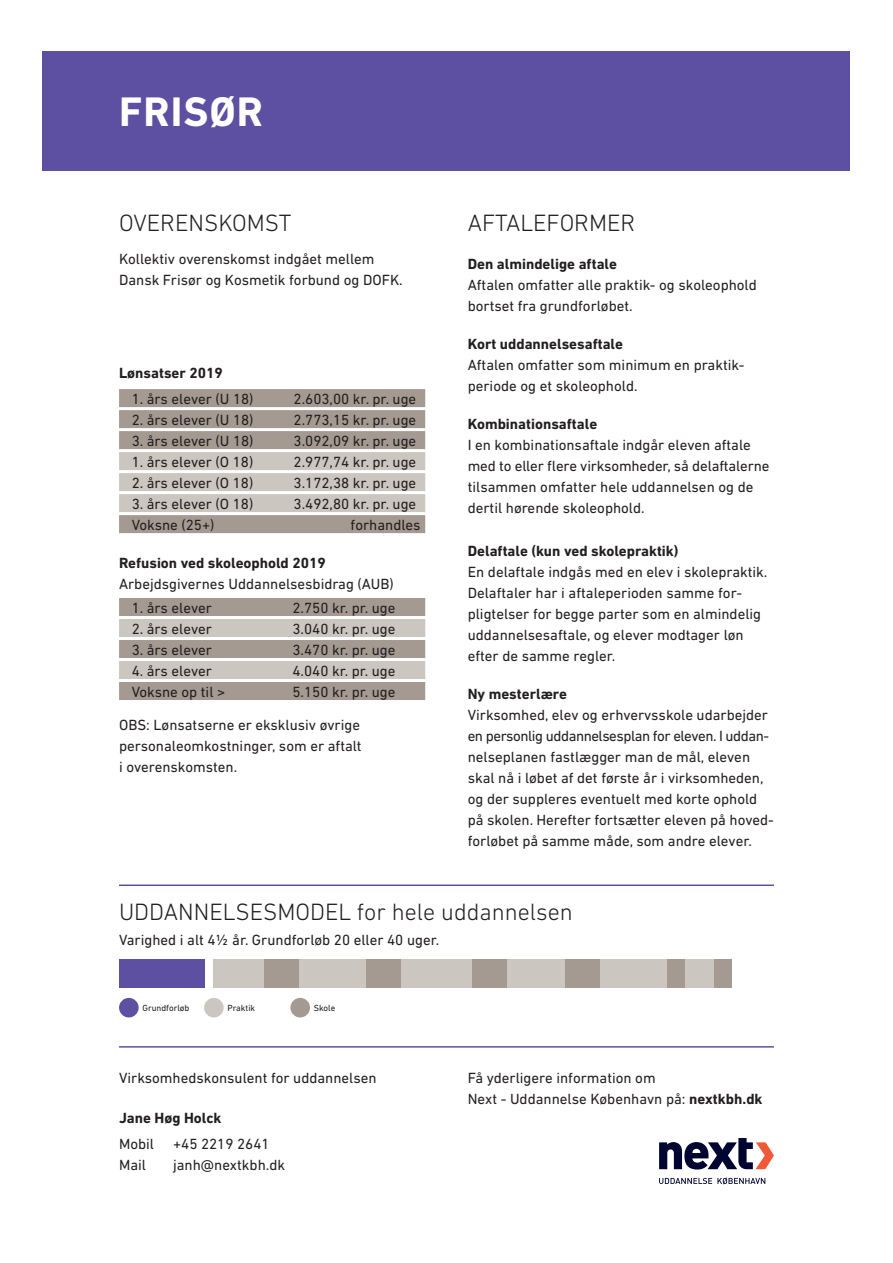
<style>
.page{position:relative;width:893px;height:1263px;background:#fff}
.page>*{position:absolute;margin:0;border:0;box-sizing:border-box;transform-origin:0 0}
.t1{font:700 42px "DIN Next LT Pro";letter-spacing:.025em;color:#fff}
.t2{font:300 24px "DIN Next LT Pro";color:#231f20}
.t3{font:15px/21px "DIN Next LT Pro";color:#231f20}
.t4{font:700 15px "DIN Next LT Pro";color:#231f20}
.t5{font:9px "DIN Next LT Pro";color:#231f20}
.s1{font-weight:700}
</style>
<div class="page">
<div style="left:43px;top:51px;width:807px;height:119px;background:#5d4fa1"></div>
<div style="left:119px;top:998px;width:20px;height:19px;background:#5d4fa1;border-radius:50%"></div>
<div style="left:204px;top:998px;width:20px;height:19px;background:#ccc6c0;border-radius:50%"></div>
<div style="left:290px;top:998px;width:20px;height:19px;background:#a59a92;border-radius:50%"></div>
<hr style="left:119px;top:884px;width:655px;height:2px;background:#5d4fa1">
<hr style="left:119px;top:1046px;width:655px;height:1px;background:#5d4fa1">
<div style="left:119px;top:598px;width:306px;height:18px;background:#a59a92"></div>
<div style="left:119px;top:619px;width:306px;height:18px;background:#ccc6c0"></div>
<div style="left:119px;top:640px;width:306px;height:18px;background:#a59a92"></div>
<div style="left:119px;top:661px;width:306px;height:18px;background:#ccc6c0"></div>
<div style="left:119px;top:682px;width:306px;height:18px;background:#a59a92"></div>
<svg style="left:659px;top:1138px;width:115px;height:31px"></svg>
<svg style="left:659px;top:1177px;width:106px;height:7px"></svg>
<div style="left:119px;top:959px;width:85px;height:28px;background:#5d4fa1"></div>
<div style="left:213px;top:959px;width:518px;height:28px;background:#ccc6c0"></div>
<div style="left:264px;top:959px;width:34px;height:28px;background:#a59a92"></div>
<div style="left:472px;top:959px;width:34px;height:28px;background:#a59a92"></div>
<div style="left:366px;top:959px;width:34px;height:28px;background:#a59a92"></div>
<div style="left:566px;top:959px;width:34px;height:28px;background:#a59a92"></div>
<div style="left:714px;top:959px;width:17px;height:28px;background:#a59a92"></div>
<div style="left:668px;top:959px;width:17px;height:28px;background:#a59a92"></div>
<div style="left:119px;top:389px;width:306px;height:18px;background:#a59a92"></div>
<div style="left:119px;top:410px;width:306px;height:18px;background:#a59a92"></div>
<div style="left:119px;top:431px;width:306px;height:18px;background:#a59a92"></div>
<div style="left:119px;top:452px;width:306px;height:18px;background:#ccc6c0"></div>
<div style="left:119px;top:473px;width:306px;height:18px;background:#ccc6c0"></div>
<div style="left:119px;top:494px;width:306px;height:18px;background:#ccc6c0"></div>
<div style="left:119px;top:515px;width:306px;height:18px;background:#a59a92"></div>
<h1 class="t1" style="left:119px;top:87px;width:146px">FRISØR</h1>
<h2 class="t2" style="left:119px;top:209px;width:174px">OVERENSKOMST</h2>
<p class="t3" style="left:119px;top:249px;width:285px">Kollektiv overenskomst indgået mellem<br>Dansk Frisør og Kosmetik forbund og DOFK.</p>
<p class="t4" style="left:119px;top:365px;width:105px">Lønsatser 2019</p>
<p class="t3" style="left:132px;top:388px;width:123px">1. års elever (U 18)</p>
<p class="t3" style="left:294px;top:388px;width:124px">2.603,00 kr. pr. uge</p>
<p class="t3" style="left:132px;top:409px;width:123px">2. års elever (U 18)</p>
<p class="t3" style="left:294px;top:409px;width:124px">2.773,15 kr. pr. uge</p>
<p class="t3" style="left:132px;top:430px;width:123px">3. års elever (U 18)</p>
<p class="t3" style="left:294px;top:430px;width:124px">3.092,09 kr. pr. uge</p>
<p class="t3" style="left:132px;top:451px;width:123px">1. års elever (O 18)</p>
<p class="t3" style="left:294px;top:451px;width:124px">2.977,74 kr. pr. uge</p>
<p class="t3" style="left:132px;top:472px;width:123px">2. års elever (O 18)</p>
<p class="t3" style="left:294px;top:472px;width:124px">3.172,38 kr. pr. uge</p>
<p class="t3" style="left:132px;top:493px;width:123px">3. års elever (O 18)</p>
<p class="t3" style="left:294px;top:493px;width:124px">3.492,80 kr. pr. uge</p>
<p class="t3" style="left:132px;top:514px;width:84px">Voksne (25+)</p>
<p class="t3" style="left:351px;top:514px;width:71px">forhandles</p>
<p class="t4" style="left:119px;top:555px;width:208px">Refusion ved skoleophold 2019</p>
<p class="t3" style="left:119px;top:574px;width:276px">Arbejdsgivernes Uddannelsesbidrag (AUB)</p>
<p class="t3" style="left:132px;top:597px;width:82px">1. års elever</p>
<p class="t3" style="left:292px;top:597px;width:105px">2.750 kr. pr. uge</p>
<p class="t3" style="left:132px;top:618px;width:82px">2. års elever</p>
<p class="t3" style="left:292px;top:618px;width:105px">3.040 kr. pr. uge</p>
<p class="t3" style="left:132px;top:639px;width:82px">3. års elever</p>
<p class="t3" style="left:292px;top:639px;width:105px">3.470 kr. pr. uge</p>
<p class="t3" style="left:132px;top:660px;width:82px">4. års elever</p>
<p class="t3" style="left:292px;top:660px;width:105px">4.040 kr. pr. uge</p>
<p class="t3" style="left:132px;top:681px;width:95px">Voksne op til &gt;</p>
<p class="t3" style="left:292px;top:681px;width:105px">5.150 kr. pr. uge</p>
<p class="t3" style="left:119px;top:714px;width:244px;text-align:justify">OBS: Lønsatserne er eksklusiv øvrige personaleomkostninger, som er aftalt i overenskomsten.</p>
<h2 class="t2" style="left:468px;top:209px;width:169px">AFTALEFORMER</h2>
<p class="t4" style="left:468px;top:255px;width:151px">Den almindelige aftale</p>
<p class="t3" style="left:468px;top:274px;width:291px">Aftalen omfatter alle praktik- og skoleophold bortset fra grundforløbet.</p>
<p class="t4" style="left:468px;top:335px;width:157px">Kort uddannelsesaftale</p>
<p class="t3" style="left:468px;top:354px;width:278px">Aftalen omfatter som minimum en praktik&shy;periode og et skoleophold.</p>
<p class="t4" style="left:468px;top:415px;width:131px">Kombinationsaftale</p>
<p class="t3" style="left:468px;top:434px;width:303px">I en kombinationsaftale indgår eleven aftale med to eller flere virksomheder, så delaftalerne tilsammen omfatter hele uddannelsen og de dertil hørende skoleophold.</p>
<p class="t4" style="left:468px;top:542px;width:212px">Delaftale (kun ved skolepraktik)</p>
<p class="t3" style="left:468px;top:561px;width:301px">En delaftale indgås med en elev i skolepraktik.<br>Delaftaler har i aftaleperioden samme for&shy;pligtelser for begge parter som en almindelig uddannelsesaftale, og elever modtager løn efter de samme regler.</p>
<p class="t4" style="left:468px;top:685px;width:101px">Ny mesterlære</p>
<p class="t3" style="left:468px;top:704px;width:308px">Virksomhed, elev og erhvervsskole udarbejder en personlig uddannelsesplan for eleven. I uddan&shy;nelseplanen fastlægger man de mål, eleven skal nå i løbet af det første år i virksomheden, og der suppleres eventuelt med korte ophold på skolen. Herefter fortsætter eleven på hoved&shy;forløbet på samme måde, som andre elever.</p>
<h2 class="t2" style="left:119px;top:897px;width:455px">UDDANNELSESMODEL for hele uddannelsen</h2>
<p class="t3" style="left:119px;top:929px;width:322px">Varighed i alt 4½ år. Grundforløb 20 eller 40 uger.</p>
<p class="t5" style="left:142px;top:1003px;width:49px">Grundforløb</p>
<p class="t5" style="left:227px;top:1003px;width:29px">Praktik</p>
<p class="t5" style="left:314px;top:1003px;width:23px">Skole</p>
<p class="t3" style="left:119px;top:1067px;width:259px">Virksomhedskonsulent for uddannelsen</p>
<p class="t3" style="left:468px;top:1067px;width:296px">Få yderligere information om<br>Next - Uddannelse København på: <span class="s1">nextkbh.dk</span></p>
<p class="t4" style="left:119px;top:1109px;width:104px">Jane Høg Holck</p>
<p class="t3" style="left:119px;top:1133px;width:37px">Mobil</p>
<p class="t3" style="left:173px;top:1133px;width:98px">+45 2219 2641</p>
<p class="t3" style="left:119px;top:1154px;width:28px">Mail</p>
<p class="t3" style="left:173px;top:1154px;width:114px">janh@nextkbh.dk</p>
</div>
